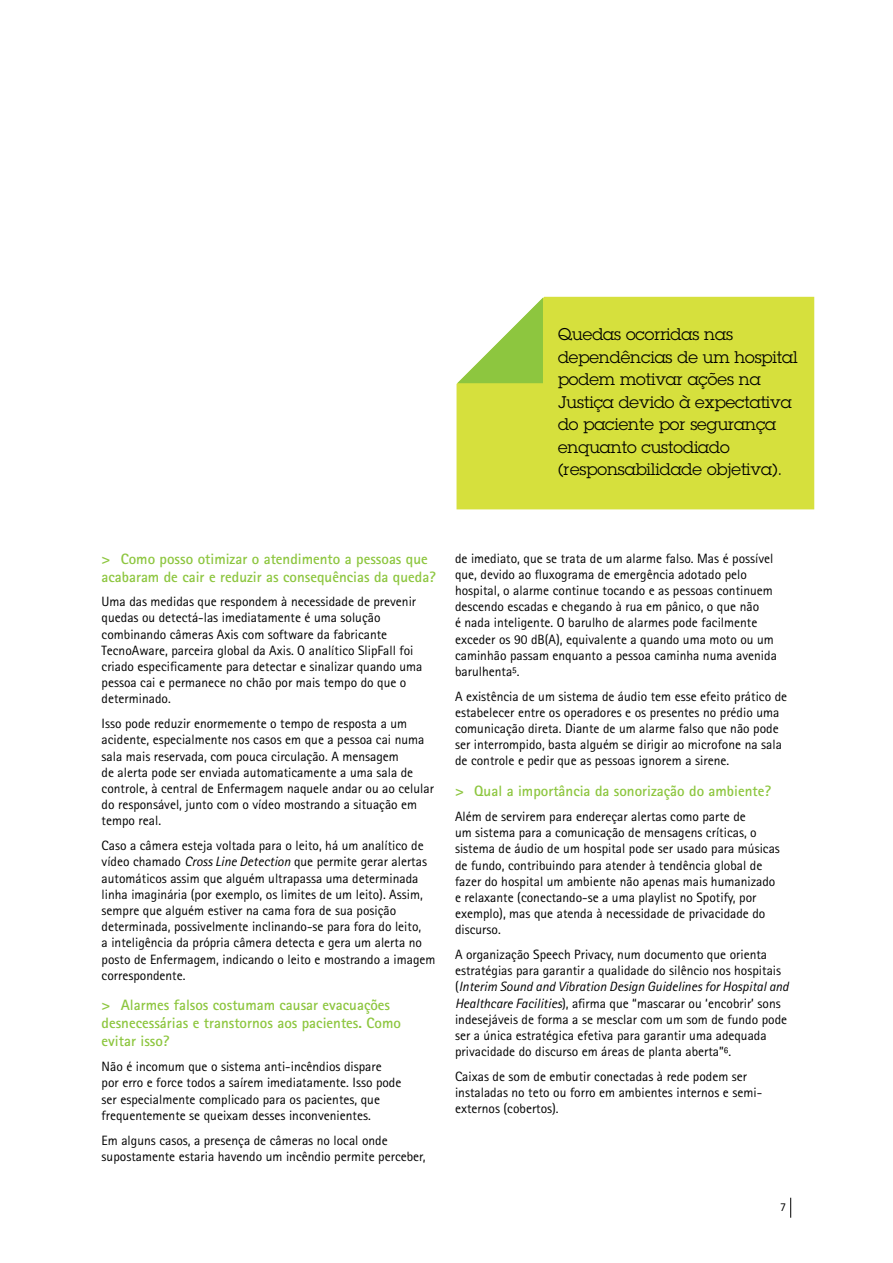
<style>
.page{position:relative;width:893px;height:1263px;background:#fff}
.page>*{position:absolute;margin:0;border:0;box-sizing:border-box;transform-origin:0 0}
.t1{font:16.5px/22.5px "Lubalin Graph ECG";color:#000}
.t2{font:700 15px/18px "Rotis Sans Serif Pro";color:#8dc63f}
.t3{font:13.5px/16.2px "Rotis Sans Serif Pro";color:#000}
.t4{font:12px "Rotis Sans Serif Pro";color:#000}
.s1{font-style:italic}
</style>
<div class="page">
<svg style="left:790px;top:1198px;width:1px;height:20px"></svg>
<div style="left:457px;top:297px;width:357px;height:212px;background:#d6e03d"></div>
<svg style="left:457px;top:298px;width:86px;height:85px"></svg>
<p class="t1" style="left:558px;top:323px;width:241px">Quedas ocorridas nas dependências de um hospital podem motivar ações na<br>Justiça devido à expectativa do paciente por segurança enquanto custodiado (responsabilidade objetiva).</p>
<p class="t2" style="left:102px;top:549px;width:336px">&gt; Como posso otimizar o atendimento a pessoas que acabaram de cair e reduzir as consequências da queda?</p>
<p class="t3" style="left:102px;top:594px;width:322px">Uma das medidas que respondem à necessidade de prevenir quedas ou detectá-las imediatamente é uma solução combinando câmeras Axis com software da fabricante TecnoAware, parceira global da Axis. O analítico SlipFall foi criado especificamente para detectar e sinalizar quando uma pessoa cai e permanece no chão por mais tempo do que o determinado.</p>
<p class="t3" style="left:102px;top:716px;width:334px">Isso pode reduzir enormemente o tempo de resposta a um acidente, especialmente nos casos em que a pessoa cai numa sala mais reservada, com pouca circulação. A mensagem<br>de alerta pode ser enviada automaticamente a uma sala de controle, à central de Enfermagem naquele andar ou ao celular do responsável, junto com o vídeo mostrando a situação em tempo real.</p>
<p class="t3" style="left:102px;top:837px;width:335px">Caso a câmera esteja voltada para o leito, há um analítico de vídeo chamado <span class="s1">Cross Line Detection</span> que permite gerar alertas automáticos assim que alguém ultrapassa uma determinada linha imaginária (por exemplo, os limites de um leito). Assim, sempre que alguém estiver na cama fora de sua posição determinada, possivelmente inclinando-se para fora do leito,<br>a inteligência da própria câmera detecta e gera um alerta no posto de Enfermagem, indicando o leito e mostrando a imagem correspondente.</p>
<p class="t2" style="left:102px;top:996px;width:301px">&gt; Alarmes falsos costumam causar evacuações desnecessárias e transtornos aos pacientes. Como evitar isso?</p>
<p class="t3" style="left:102px;top:1059px;width:301px">Não é incomum que o sistema anti-incêndios dispare por erro e force todos a saírem imediatamente. Isso pode ser especialmente complicado para os pacientes, que frequentemente se queixam desses inconvenientes.</p>
<p class="t3" style="left:102px;top:1132px;width:325px">Em alguns casos, a presença de câmeras no local onde supostamente estaria havendo um incêndio permite perceber,</p>
<p class="t3" style="left:455px;top:550px;width:323px">de imediato, que se trata de um alarme falso. Mas é possível que, devido ao fluxograma de emergência adotado pelo hospital, o alarme continue tocando e as pessoas continuem descendo escadas e chegando à rua em pânico, o que não<br>é nada inteligente. O barulho de alarmes pode facilmente exceder os 90 dB(A), equivalente a quando uma moto ou um caminhão passam enquanto a pessoa caminha numa avenida barulhenta⁵.</p>
<p class="t3" style="left:455px;top:688px;width:334px">A existência de um sistema de áudio tem esse efeito prático de estabelecer entre os operadores e os presentes no prédio uma comunicação direta. Diante de um alarme falso que não pode ser interrompido, basta alguém se dirigir ao microfone na sala de controle e pedir que as pessoas ignorem a sirene.</p>
<p class="t2" style="left:455px;top:782px;width:318px">&gt; Qual a importância da sonorização do ambiente?</p>
<p class="t3" style="left:455px;top:808px;width:326px">Além de servirem para endereçar alertas como parte de<br>um sistema para a comunicação de mensagens críticas, o sistema de áudio de um hospital pode ser usado para músicas de fundo, contribuindo para atender à tendência global de fazer do hospital um ambiente não apenas mais humanizado e relaxante (conectando-se a uma playlist no Spotify, por exemplo), mas que atenda à necessidade de privacidade do discurso.</p>
<p class="t3" style="left:455px;top:946px;width:335px">A organização Speech Privacy, num documento que orienta estratégias para garantir a qualidade do silêncio nos hospitais (<span class="s1">Interim Sound and Vibration Design Guidelines for Hospital and Healthcare Facilities</span>), afirma que “mascarar ou ‘encobrir’ sons indesejáveis de forma a se mesclar com um som de fundo pode ser a única estratégica efetiva para garantir uma adequada privacidade do discurso em áreas de planta aberta”⁶.</p>
<p class="t3" style="left:455px;top:1068px;width:309px">Caixas de som de embutir conectadas à rede podem ser instaladas no teto ou forro em ambientes internos e semi&shy;externos (cobertos).</p>
<p class="t4" style="left:780px;top:1200px;width:7px">7</p>
</div>
